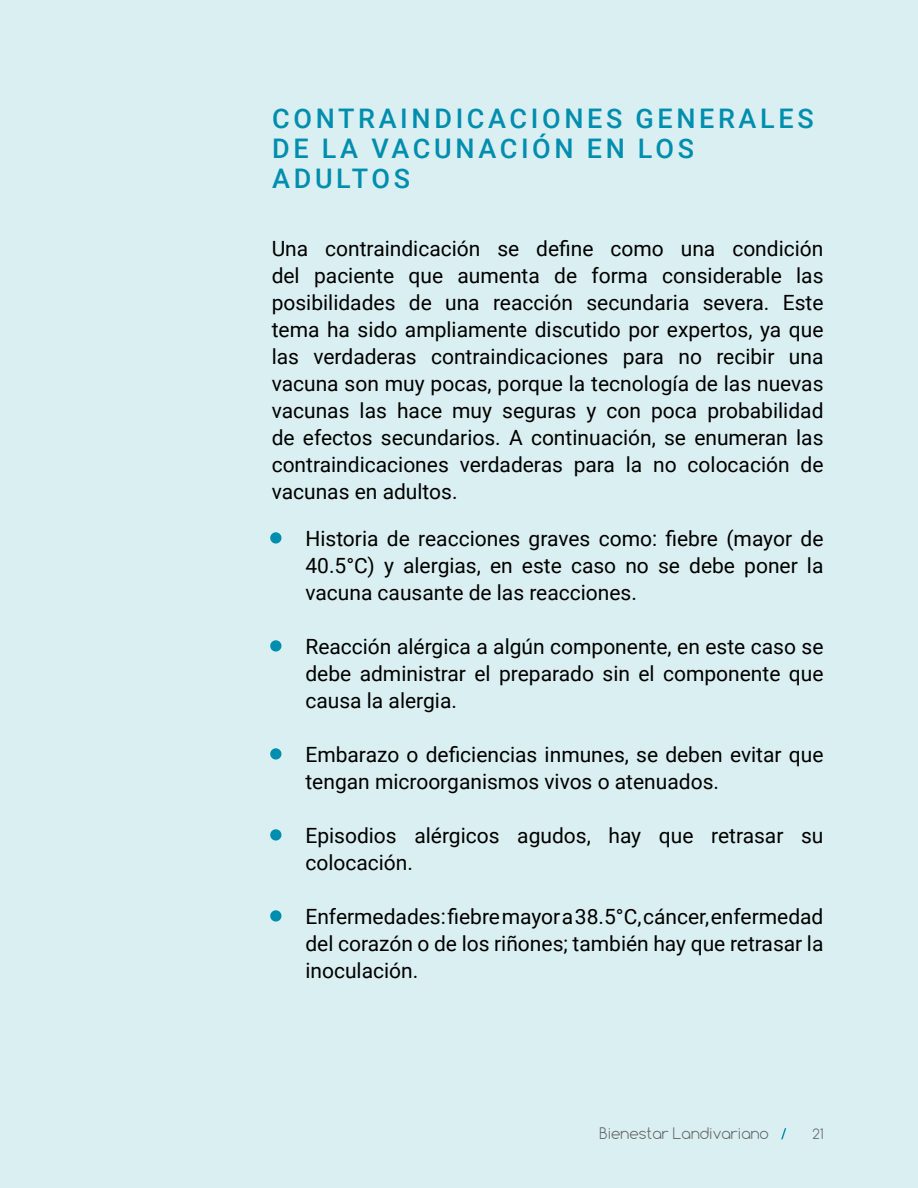
<style>
.page{position:relative;width:918px;height:1188px;background:#daeff1}
.page>*{position:absolute;margin:0;border:0;box-sizing:border-box;transform-origin:0 0}
.t1{font:500 27px/30px "Roboto";letter-spacing:.135em;color:#008eaf}
.t2{font:21px/27px "Roboto";color:#000;text-align:justify}
.t3{font:300 15px "Comfortaa";color:#636466}
.t4{font:300 13.5px "Comfortaa";color:#636466}
.s1{font-family:"Comfortaa";font-weight:700;color:#008eaf}
</style>
<div class="page">
<svg style="left:781px;top:1128px;width:6px;height:12px"></svg>
<svg style="left:270px;top:532px;width:12px;height:12px"></svg>
<svg style="left:270px;top:640px;width:12px;height:12px"></svg>
<svg style="left:270px;top:748px;width:12px;height:12px"></svg>
<svg style="left:270px;top:829px;width:12px;height:12px"></svg>
<svg style="left:270px;top:910px;width:12px;height:12px"></svg>
<p class="t1" style="left:272px;top:103px;width:543px">CONTRAINDICACIONES GENERALES<br>DE LA VACUNACIÓN EN LOS<br>ADULTOS</p>
<p class="t2" style="left:272px;top:234px;width:553px">Una contraindicación se define como una condición del paciente que aumenta de forma considerable las posibilidades de una reacción secundaria severa. Este tema ha sido ampliamente discutido por expertos, ya que las verdaderas contraindicaciones para no recibir una vacuna son muy pocas, porque la tecnología de las nuevas vacunas las hace muy seguras y con poca probabilidad de efectos secundarios. A continuación, se enumeran las contraindicaciones verdaderas para la no colocación de vacunas en adultos.</p>
<p class="t2" style="left:305px;top:524px;width:520px;text-indent:-34px"><span class="s1">•</span> Historia de reacciones graves como: fiebre (mayor de 40.5°C) y alergias, en este caso no se debe poner la vacuna causante de las reacciones.</p>
<p class="t2" style="left:305px;top:632px;width:520px;text-indent:-34px"><span class="s1">•</span> Reacción alérgica a algún componente, en este caso se debe administrar el preparado sin el componente que causa la alergia.</p>
<p class="t2" style="left:305px;top:740px;width:520px;text-indent:-34px"><span class="s1">•</span> Embarazo o deficiencias inmunes, se deben evitar que tengan microorganismos vivos o atenuados.</p>
<p class="t2" style="left:305px;top:821px;width:520px;text-indent:-34px"><span class="s1">•</span> Episodios alérgicos agudos, hay que retrasar su colocación.</p>
<p class="t2" style="left:305px;top:902px;width:520px;text-indent:-34px"><span class="s1">•</span> Enfermedades: fiebre mayor a 38.5°C, cáncer, enfermedad del corazón o de los riñones; también hay que retrasar la inoculación.</p>
<p class="t3" style="left:599px;top:1124px;width:171px">Bienestar Landivariano</p>
<p class="t4" style="left:812px;top:1125px;width:13px">21</p>
</div>
